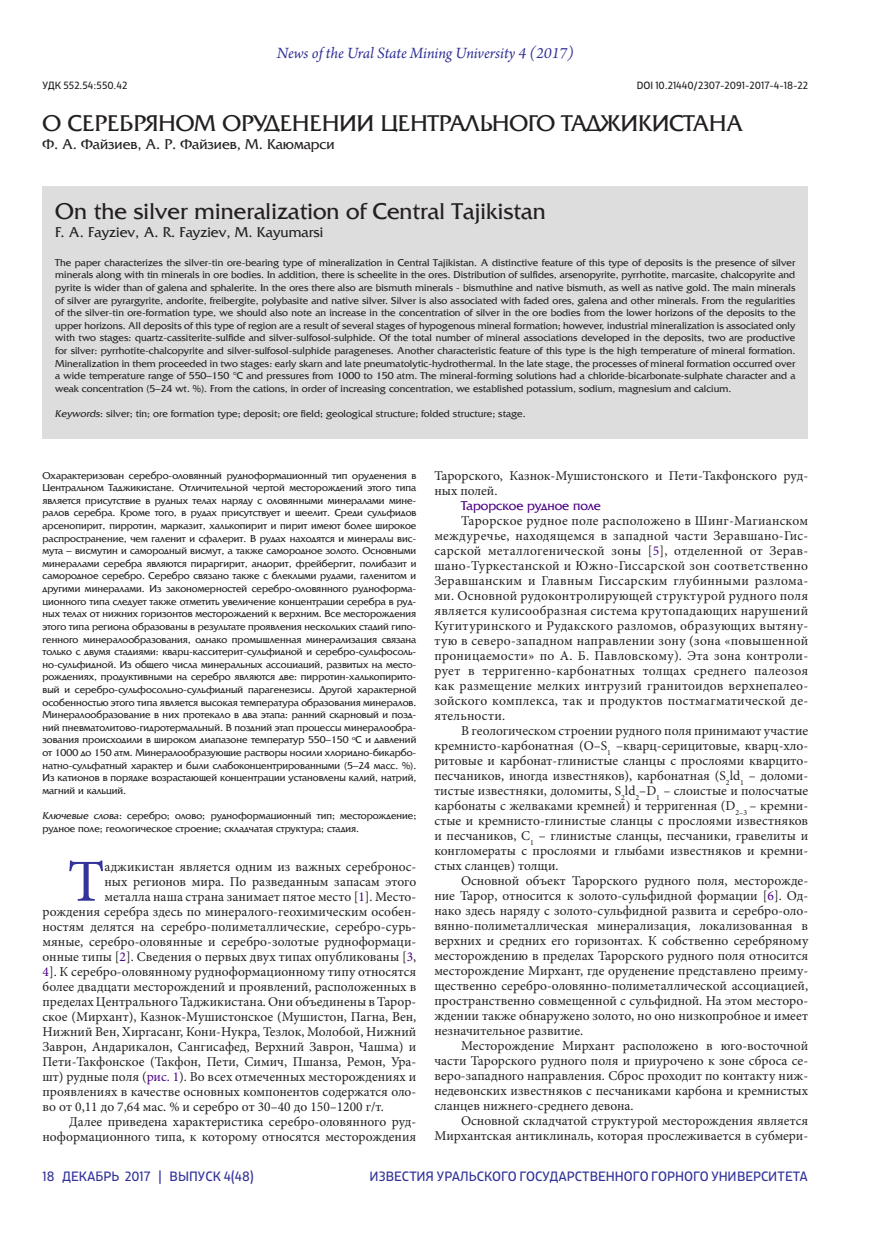
<style>
.page{position:relative;width:872px;height:1234px;background:#fff}
.page>*{position:absolute;margin:0;border:0;box-sizing:border-box;transform-origin:0 0}
.Обычный{font:59.7px "Minion Pro";color:#339}
.Обычный-2{font:24px "AG Friquer";color:#231f20}
.t1{font:italic 16.5px "Arno Pro";letter-spacing:-.005em;color:#339}
.Обычный-3{font:15px "AG Friquer";color:#231f20}
.Обычный-4{font:13.5px/15px "Minion Pro";color:#231f20;text-align:justify}
.t2{font:13.5px "XXII Centar";color:#339}
.Обычный-5{font:13.5px "AG Friquer";color:#4b0082}
.Обычный-6{font:10.5px/12.6px "AG Friquer";color:#231f20;text-align:justify}
.Обычный-7{font:10.5px "XXII Centar";color:#231f20}
.s1{font-style:italic}
.s2{color:#4b0082}
</style>
<div class="page">
<div style="left:43px;top:186px;width:765px;height:253px;background:#ddd"></div>
<h3 class="t1" style="left:277px;top:44px;width:299px">News of the Ural State Mining University 4 (2017)</h3>
<p class="Обычный-7" style="left:43px;top:79px;width:86px">УДК 552.54:550.42</p>
<p class="Обычный-7" style="left:637px;top:79px;width:173px">DOI 10.21440/2307-2091-2017-4-18-22</p>
<p class="Обычный-2" style="left:43px;top:110px;width:701px">О СЕРЕБРЯНОМ ОРУДЕНЕНИИ ЦЕНТРАЛЬНОГО ТАДЖИКИСТАНА</p>
<p class="Обычный-3" style="left:43px;top:136px;width:293px">Ф. А. Файзиев, А. Р. Файзиев, М. Каюмарси</p>
<p class="Обычный-2" style="left:55px;top:198px;width:492px">On the silver mineralization of Central Tajikistan</p>
<p class="Обычный-3" style="left:55px;top:224px;width:270px">F. A. Fayziev, A. R. Fayziev, M. Kayumarsi</p>
<p class="Обычный-6" style="left:55px;top:256px;width:741px">The paper characterizes the silver-tin ore-bearing type of mineralization in Central Tajikistan. A distinctive feature of this type of deposits is the presence of silver minerals along with tin minerals in ore bodies. In addition, there is scheelite in the ores. Distribution of sulfides, arsenopyrite, pyrrhotite, marcasite, chalcopyrite and pyrite is wider than of galena and sphalerite. In the ores there also are bismuth minerals - bismuthine and native bismuth, as well as native gold. The main minerals of silver are pyrargyrite, andorite, freibergite, polybasite and native silver. Silver is also associated with faded ores, galena and other minerals. From the regularities of the silver-tin ore-formation type, we should also note an increase in the concentration of silver in the ore bodies from the lower horizons of the deposits to the upper horizons. All deposits of this type of region are a result of several stages of hypogenous mineral formation; however, industrial mineralization is associated only with two stages: quartz-cassiterite-sulfide and silver-sulfosol-sulphide. Of the total number of mineral associations developed in the deposits, two are productive for silver: pyrrhotite-chalcopyrite and silver-sulfosol-sulphide parageneses. Another characteristic feature of this type is the high temperature of mineral formation.<br>Mineralization in them proceeded in two stages: early skarn and late pneumatolytic-hydrothermal. In the late stage, the processes of mineral formation occurred over a wide temperature range of 550–150 °C and pressures from 1000 to 150 atm. The mineral-forming solutions had a chloride-bicarbonate-sulphate character and a weak concentration (5–24 wt. %). From the cations, in order of increasing concentration, we established potassium, sodium, magnesium and calcium.</p>
<p class="Обычный-6" style="left:55px;top:407px;width:472px"><span class="s1">Keywords</span>: silver; tin; ore formation type; deposit; ore field; geological structure; folded structure; stage.</p>
<p class="Обычный-6" style="left:43px;top:469px;width:375px">Охарактеризован серебро-оловянный рудноформационный тип оруденения в Центральном Таджикистане. Отличительной чертой месторождений этого типа является присутствие в рудных телах наряду с оловянными минералами мине&shy;ралов серебра. Кроме того, в рудах присутствует и шеелит. Среди сульфидов арсенопирит, пирротин, марказит, халькопирит и пирит имеют более широкое распространение, чем галенит и сфалерит. В рудах находятся и минералы вис&shy;мута – висмутин и самородный висмут, а также самородное золото. Основными минералами серебра являются пираргирит, андорит, фрейбергит, полибазит и самородное серебро. Серебро связано также с блеклыми рудами, галенитом и другими минералами. Из закономерностей серебро-оловянного рудноформа&shy;ционного типа следует также отметить увеличение концентрации серебра в руд&shy;ных телах от нижних горизонтов месторождений к верхним. Все месторождения этого типа региона образованы в результате проявления нескольких стадий гипо&shy;генного минералообразования, однако промышленная минерализация связана только с двумя стадиями: кварц-касситерит-сульфидной и серебро-сульфосоль&shy;но-сульфидной. Из общего числа минеральных ассоциаций, развитых на место&shy;рождениях, продуктивными на серебро являются две: пирротин-халькопирито&shy;вый и серебро-сульфосольно-сульфидный парагенезисы. Другой характерной особенностью этого типа является высокая температура образования минералов.<br>Минералообразование в них протекало в два этапа: ранний скарновый и позд&shy;ний пневматолитово-гидротермальный. В поздний этап процессы минералообра&shy;зования происходили в широком диапазоне температур 550–150 <sup>о</sup>С и давлений от 1000 до 150 атм. Минералообразующие растворы носили хлоридно-бикарбо&shy;натно-сульфатный характер и были слабоконцентрированными (5–24 масс. %).<br>Из катионов в порядке возрастающей концентрации установлены калий, натрий, магний и кальций.</p>
<p class="Обычный-6" style="left:43px;top:809px;width:375px"><span class="s1">Ключевые слова</span>: серебро; олово; рудноформационный тип; месторождение; рудное поле; геологическое строение; складчатая структура; стадия.</p>
<p class="Обычный" style="left:68px;top:841px;width:38px">Т</p>
<p class="Обычный-4" style="left:104px;top:858px;width:313px">аджикистан является одним из важных серебронос-</p>
<p class="Обычный-4" style="left:104px;top:873px;width:313px">ных регионов мира. По разведанным запасам этого</p>
<p class="Обычный-4" style="left:104px;top:888px;width:313px">металла наша страна занимает пятое место [<span class="s2">1</span>]. Место-</p>
<p class="Обычный-4" style="left:43px;top:903px;width:375px">рождения серебра здесь по минералого-геохимическим особен-</p>
<p class="Обычный-4" style="left:43px;top:918px;width:375px">ностям делятся на серебро-полиметаллические, серебро-сурь-</p>
<p class="Обычный-4" style="left:43px;top:933px;width:375px">мяные, серебро-оловянные и серебро-золотые рудноформаци-</p>
<p class="Обычный-4" style="left:43px;top:948px;width:375px">онные типы [<span class="s2">2</span>]. Сведения о первых двух типах опубликованы [<span class="s2">3</span>,</p>
<p class="Обычный-4" style="left:43px;top:963px;width:375px"><span class="s2">4</span>]. К серебро-оловянному рудноформационному типу относятся</p>
<p class="Обычный-4" style="left:43px;top:978px;width:375px">более двадцати месторождений и проявлений, расположенных в</p>
<p class="Обычный-4" style="left:43px;top:993px;width:375px">пределах Центрального Таджикистана. Они объединены в Тарор-</p>
<p class="Обычный-4" style="left:43px;top:1008px;width:375px">ское (Мирхант), Казнок-Мушистонское (Мушистон, Пагна, Вен,</p>
<p class="Обычный-4" style="left:43px;top:1023px;width:375px">Нижний Вен, Хиргасанг, Кони-Нукра, Тезлок, Молобой, Нижний</p>
<p class="Обычный-4" style="left:43px;top:1038px;width:375px">Заврон, Андарикалон, Сангисафед, Верхний Заврон, Чашма) и</p>
<p class="Обычный-4" style="left:43px;top:1053px;width:375px">Пети-Такфонское (Такфон, Пети, Симич, Пшанза, Ремон, Ура-</p>
<p class="Обычный-4" style="left:43px;top:1068px;width:375px">шт) рудные поля (<span class="s2">рис. 1</span>). Во всех отмеченных месторождениях и</p>
<p class="Обычный-4" style="left:43px;top:1083px;width:375px">проявлениях в качестве основных компонентов содержатся оло-</p>
<p class="Обычный-4" style="left:43px;top:1098px;width:343px">во от 0,11 до 7,64 мас. % и серебро oт 30–40 до 150–1200 г/т.</p>
<p class="Обычный-4" style="left:43px;top:1113px;width:375px;text-align:right">Далее приведена характеристика серебро-оловянного руд&shy;ноформационного типа, к которому относятся месторождения</p>
<p class="Обычный-4" style="left:434px;top:468px;width:375px">Тарорского, Казнок-Мушистонского и Пети-Такфонского руд&shy;ных полей.</p>
<p class="Обычный-5" style="left:461px;top:498px;width:141px">Тарорское рудное поле</p>
<p class="Обычный-4" style="left:434px;top:513px;width:375px;text-indent:27px">Тарорское рудное поле расположено в Шинг-Магианском междуречье, находящемся в западной части Зеравшано-Гис&shy;сарской металлогенической зоны [<span class="s2">5</span>], отделенной от Зерав&shy;шано-Туркестанской и Южно-Гиссарской зон соответственно Зеравшанским и Главным Гиссарским глубинными разлома&shy;ми. Основной рудоконтролирующей структурой рудного поля является кулисообразная система крутопадающих нарушений Кугитуринского и Рудакского разломов, образующих вытяну&shy;тую в северо-западном направлении зону (зона «повышенной проницаемости» по А. Б. Павловскому). Эта зона контроли&shy;рует в терригенно-карбонатных толщах среднего палеозоя как размещение мелких интрузий гранитоидов верхнепалео&shy;зойского комплекса, так и продуктов постмагматической де&shy;ятельности.</p>
<p class="Обычный-4" style="left:434px;top:723px;width:375px;text-indent:27px">В геологическом строении рудного поля принимают участие кремнисто-карбонатная (O–S<sub>1</sub> –кварц-серицитовые, кварц-хло&shy;ритовые и карбонат-глинистые сланцы с прослоями кварцито&shy;песчаников, иногда известняков), карбонатная (S<sub>2</sub>ld<sub>1</sub> – доломи&shy;тистые известняки, доломиты, S<sub>2</sub>ld<sub>2</sub>–D<sub>1</sub> – слоистые и полосчатые карбонаты с желваками кремней) и терригенная (D<sub>2–3</sub> – кремни&shy;стые и кремнисто-глинистые сланцы с прослоями известняков и песчаников, С<sub>1</sub> – глинистые сланцы, песчаники, гравелиты и конгломераты с прослоями и глыбами известняков и кремни&shy;стых сланцев) толщи.</p>
<p class="Обычный-4" style="left:434px;top:873px;width:375px;text-indent:27px">Основной объект Тарорского рудного поля, месторожде&shy;ние Тарор, относится к золото-сульфидной формации [<span class="s2">6</span>]. Од&shy;нако здесь наряду с золото-сульфидной развита и серебро-оло&shy;вянно-полиметаллическая минерализация, локализованная в верхних и средних его горизонтах. К собственно серебряному месторождению в пределах Тарорского рудного поля относится месторождение Мирхант, где оруденение представлено преиму&shy;щественно серебро-оловянно-полиметаллической ассоциацией, пространственно совмещенной с сульфидной. На этом месторо&shy;ждении также обнаружено золото, но оно низкопробное и имеет незначительное развитие.</p>
<p class="Обычный-4" style="left:434px;top:1038px;width:375px;text-indent:27px">Месторождение Мирхант расположено в юго-восточной части Тарорского рудного поля и приурочено к зоне сброса се&shy;веро-западного направления. Сброс проходит по контакту ниж&shy;недевонских известняков с песчаниками карбона и кремнистых сланцев нижнего-среднего девона.</p>
<p class="Обычный-4" style="left:434px;top:1113px;width:375px;text-align:right">Основной складчатой структурой месторождения является<br>Мирхантская антиклиналь, которая прослеживается в субмери-</p>
<p class="t2" style="left:43px;top:1167px;width:213px">18 ДЕКАБРЬ 2017 | ВЫПУСК 4(48)</p>
<p class="t2" style="left:370px;top:1167px;width:439px">ИЗВЕСТИЯ УРАЛЬСКОГО ГОСУДАРСТВЕННОГО ГОРНОГО УНИВЕРСИТЕТА</p>
</div>
